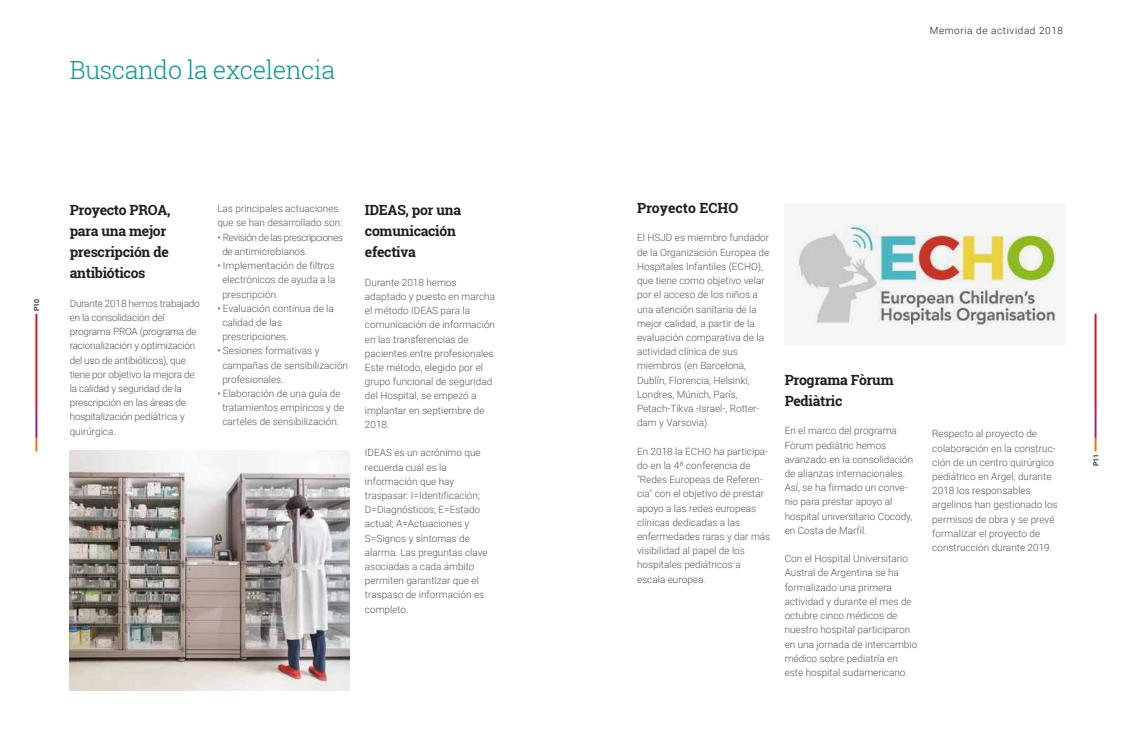
<style>
.page{position:relative;width:1134px;height:752px;background:#fff}
.page>*{position:absolute;margin:0;border:0;box-sizing:border-box;transform-origin:0 0}
.t1{font:300 25px "Roboto Slab";letter-spacing:-.02em;color:#069a93}
.t2{font:700 14px/20.9px "Roboto Slab";letter-spacing:-.02em;color:#1d1d1b}
.t3{font:700 14px "Roboto Slab";color:#1d1d1b}
.t4{font:300 10px/14.2px "Roboto";color:#575756}
.t5{font:300 10px/14.2px "Roboto";letter-spacing:-.02em;color:#575756}
.t6{font:300 10px/14.2px "Roboto";letter-spacing:-.04em;color:#575756}
.t7{font:300 10px "Roboto";letter-spacing:.06em;color:#1d1d1b}
.t8{font:500 7px "Roboto";letter-spacing:.02em;color:#1d1d1b}
</style>
<div class="page">
<svg style="left:35px;top:313px;width:2px;height:138px"></svg>
<svg style="left:1094px;top:313px;width:2px;height:138px"></svg>
<div style="left:784px;top:203px;width:281px;height:141px;background:#f6f6f6"></div>
<img style="left:69px;top:450px;width:281px;height:240px">
<img style="left:798px;top:224px;width:258px;height:101px">
<h1 class="t1" style="left:70px;top:52px;width:267px">Buscando la excelencia</h1>
<p class="t8" style="left:32px;top:311px;width:14px;rotate:-90deg">P10</p>
<h2 class="t2" style="left:70px;top:199px;width:102px">Proyecto PROA, para una mejor prescripción de antibióticos</h2>
<p class="t5" style="left:70px;top:295px;width:132px">Durante 2018 hemos trabajado en la consolidación del programa PROA (programa de racionalización y optimización del uso de antibióticos), que tiene por objetivo la mejora de la calidad y seguridad de la prescripción en las áreas de hospitalización pediátrica y quirúrgica.</p>
<p class="t4" style="left:217px;top:201px;width:127px">Las principales actuaciones que se han desarrollado son:</p>
<p class="t6" style="left:222px;top:229px;width:122px;text-indent:-5px">• Revisión de las prescripciones de antimicrobianos.</p>
<p class="t4" style="left:222px;top:258px;width:115px;text-align:justify;text-indent:-5px">• Implementación de filtros electrónicos de ayuda a la prescripción.</p>
<p class="t4" style="left:222px;top:300px;width:113px;text-indent:-5px">• Evaluación continua de la calidad de las prescripciones.</p>
<p class="t4" style="left:222px;top:343px;width:127px;text-indent:-5px">• Sesiones formativas y campañas de sensibilización profesionales.</p>
<p class="t4" style="left:217px;top:386px;width:128px;text-align:center">• Elaboración de una guía de tratamientos empíricos y de carteles de sensibilización.</p>
<h2 class="t2" style="left:365px;top:199px;width:98px">IDEAS, por una comunicación efectiva</h2>
<p class="t4" style="left:365px;top:274px;width:132px">Durante 2018 hemos adaptado y puesto en marcha el método IDEAS para la comunicación de información en las transferencias de pacientes entre profesionales.<br>Este método, elegido por el grupo funcional de seguridad del Hospital, se empezó a implantar en septiembre de<br>2018.</p>
<p class="t4" style="left:365px;top:445px;width:124px">IDEAS es un acrónimo que recuerda cuál es la información que hay traspasar: I=Identificación;<br>D=Diagnósticos; E=Estado actual; A=Actuaciones y<br>S=Signos y síntomas de alarma. Las preguntas clave asociadas a cada ámbito permiten garantizar que el traspaso de información es completo.</p>
<p class="t7" style="left:930px;top:23px;width:135px">Memoria de actividad 2018</p>
<h2 class="t3" style="left:637px;top:198px;width:103px">Proyecto ECHO</h2>
<p class="t4" style="left:637px;top:230px;width:134px">El HSJD es miembro fundador de la Organización Europea de<br>Hospitales Infantiles (ECHO), que tiene como objetivo velar por el acceso de los niños a una atención sanitaria de la mejor calidad, a partir de la evaluación comparativa de la actividad clínica de sus miembros (en Barcelona,<br>Dublín, Florencia, Helsinki,<br>Londres, Múnich, París,<br>Petach-Tikva -Israel-, Rotter&shy;dam y Varsovia).</p>
<p class="t4" style="left:637px;top:443px;width:135px">En 2018 la ECHO ha participa&shy;do en la 4ª conferencia de "Redes Europeas de Referen&shy;cia" con el objetivo de prestar apoyo a las redes europeas clínicas dedicadas a las enfermedades raras y dar más visibilidad al papel de los hospitales pediátricos a escala europea.</p>
<h2 class="t2" style="left:785px;top:369px;width:111px">Programa Fòrum<br>Pediàtric</h2>
<p class="t4" style="left:785px;top:423px;width:130px">En el marco del programa<br>Fòrum pediàtric hemos avanzado en la consolidación de alianzas internacionales.<br>Así, se ha firmado un conve&shy;nio para prestar apoyo al hospital universitario Cocody, en Costa de Marfil.</p>
<p class="t4" style="left:785px;top:551px;width:134px">Con el Hospital Universitario<br>Austral de Argentina se ha formalizado una primera actividad y durante el mes de octubre cinco médicos de nuestro hospital participaron en una jornada de intercambio médico sobre pediatría en este hospital sudamericano.</p>
<p class="t4" style="left:932px;top:426px;width:127px">Respecto al proyecto de colaboración en la construc&shy;ción de un centro quirúrgico pediátrico en Argel, durante<br>2018 los responsables argelinos han gestionado los permisos de obra y se prevé formalizar el proyecto de construcción durante 2019.</p>
<p class="t8" style="left:1091px;top:466px;width:14px;rotate:-90deg">P11</p>
</div>
